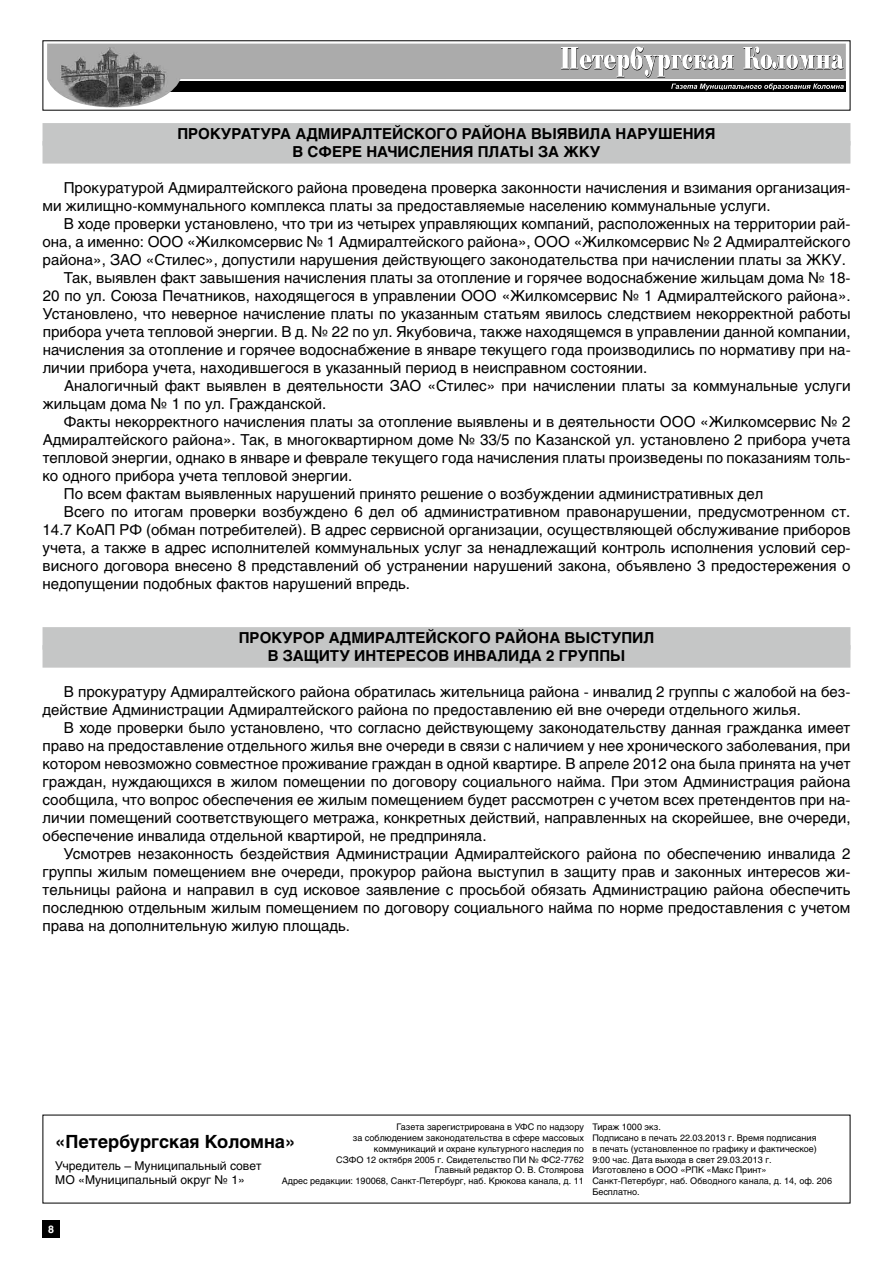
<style>
.page{position:relative;width:893px;height:1263px;background:#fff}
.page>*{position:absolute;margin:0;border:0;box-sizing:border-box;transform-origin:0 0}
.t1{font:700 18px "Helios C";color:#000}
.t2{font:15px/18px "Helios C";color:#000}
.t3{font:700 15px/18px "Helios C";color:#000;text-align:center}
.t4{font:12px/14.4px "Helios C";color:#000}
.t5{font:700 10.5px "Helios C";color:#fff}
.t6{font:9px/10.8px "Helios C";color:#000;text-align:right}
</style>
<div class="page">
<img style="left:47px;top:44px;width:799px;height:63px">
<svg style="left:561px;top:46px;width:283px;height:44px"></svg>
<div style="left:43px;top:1220px;width:17px;height:17px;background:#000"></div>
<div style="left:43px;top:123px;width:807px;height:23px;background:#c5c6c6"></div>
<div style="left:43px;top:141px;width:807px;height:23px;background:#c5c6c6"></div>
<div style="left:43px;top:627px;width:807px;height:23px;background:#c5c6c6"></div>
<div style="left:43px;top:645px;width:807px;height:23px;background:#c5c6c6"></div>
<p class="t3" style="left:177px;top:125px;width:540px">ПРОКУРАТУРА АДМИРАЛТЕЙСКОГО РАЙОНА ВЫЯВИЛА НАРУШЕНИЯ<br>В СФЕРЕ НАЧИСЛЕНИЯ ПЛАТЫ ЗА ЖКУ</p>
<p class="t2" style="left:43px;top:179px;width:809px;text-indent:21px">Прокуратурой Адмиралтейского района проведена проверка законности начисления и взимания организация&shy;ми жилищно-коммунального комплекса платы за предоставляемые населению коммунальные услуги.</p>
<p class="t2" style="left:64px;top:215px;width:788px">В ходе проверки установлено, что три из четырех управляющих компаний, расположенных на территории рай-</p>
<p class="t2" style="left:43px;top:233px;width:809px">она, а именно: ООО «Жилкомсервис № 1 Адмиралтейского района», ООО «Жилкомсервис № 2 Адмиралтейского</p>
<p class="t2" style="left:43px;top:251px;width:805px">района», ЗАО «Стилес», допустили нарушения действующего законодательства при начислении платы за ЖКУ.</p>
<p class="t2" style="left:64px;top:269px;width:788px">Так, выявлен факт завышения начисления платы за отопление и горячее водоснабжение жильцам дома № 18-</p>
<p class="t2" style="left:43px;top:287px;width:809px">20 по ул. Союза Печатников, находящегося в управлении ООО «Жилкомсервис № 1 Адмиралтейского района».</p>
<p class="t2" style="left:43px;top:305px;width:809px">Установлено, что неверное начисление платы по указанным статьям явилось следствием некорректной работы</p>
<p class="t2" style="left:43px;top:323px;width:809px">прибора учета тепловой энергии. В д. № 22 по ул. Якубовича, также находящемся в управлении данной компании,</p>
<p class="t2" style="left:43px;top:341px;width:809px">начисления за отопление и горячее водоснабжение в январе текущего года производились по нормативу при на-</p>
<p class="t2" style="left:43px;top:359px;width:606px">личии прибора учета, находившегося в указанный период в неисправном состоянии.</p>
<p class="t2" style="left:64px;top:377px;width:788px">Аналогичный факт выявлен в деятельности ЗАО «Стилес» при начислении платы за коммунальные услуги</p>
<p class="t2" style="left:43px;top:395px;width:285px">жильцам дома № 1 по ул. Гражданской.</p>
<p class="t2" style="left:64px;top:413px;width:788px">Факты некорректного начисления платы за отопление выявлены и в деятельности ООО «Жилкомсервис № 2</p>
<p class="t2" style="left:43px;top:431px;width:809px">Адмиралтейского района». Так, в многоквартирном доме № 33/5 по Казанской ул. установлено 2 прибора учета</p>
<p class="t2" style="left:43px;top:449px;width:809px">тепловой энергии, однако в январе и феврале текущего года начисления платы произведены по показаниям толь-</p>
<p class="t2" style="left:43px;top:467px;width:311px">ко одного прибора учета тепловой энергии.</p>
<p class="t2" style="left:64px;top:485px;width:701px">По всем фактам выявленных нарушений принято решение о возбуждении административных дел</p>
<p class="t2" style="left:64px;top:503px;width:788px">Всего по итогам проверки возбуждено 6 дел об административном правонарушении, предусмотренном ст.</p>
<p class="t2" style="left:43px;top:521px;width:809px">14.7 КоАП РФ (обман потребителей). В адрес сервисной организации, осуществляющей обслуживание приборов</p>
<p class="t2" style="left:43px;top:539px;width:809px">учета, а также в адрес исполнителей коммунальных услуг за ненадлежащий контроль исполнения условий сер-</p>
<p class="t2" style="left:43px;top:557px;width:809px">висного договора внесено 8 представлений об устранении нарушений закона, объявлено 3 предостережения о</p>
<p class="t2" style="left:43px;top:575px;width:369px">недопущении подобных фактов нарушений впредь.</p>
<p class="t3" style="left:239px;top:629px;width:417px">ПРОКУРОР АДМИРАЛТЕЙСКОГО РАЙОНА ВЫСТУПИЛ<br>В ЗАЩИТУ ИНТЕРЕСОВ ИНВАЛИДА 2 ГРУППЫ</p>
<p class="t2" style="left:43px;top:683px;width:809px;text-indent:21px">В прокуратуру Адмиралтейского района обратилась жительница района - инвалид 2 группы с жалобой на без&shy;действие Администрации Адмиралтейского района по предоставлению ей вне очереди отдельного жилья.</p>
<p class="t2" style="left:43px;top:719px;width:809px;text-align:justify;text-indent:21px">В ходе проверки было установлено, что согласно действующему законодательству данная гражданка имеет право на предоставление отдельного жилья вне очереди в связи с наличием у нее хронического заболевания, при котором невозможно совместное проживание граждан в одной квартире. В апреле 2012 она была принята на учет граждан, нуждающихся в жилом помещении по договору социального найма. При этом Администрация района сообщила, что вопрос обеспечения ее жилым помещением будет рассмотрен с учетом всех претендентов при на&shy;личии помещений соответствующего метража, конкретных действий, направленных на скорейшее, вне очереди, обеспечение инвалида отдельной квартирой, не предприняла.</p>
<p class="t2" style="left:43px;top:845px;width:809px;text-align:justify;text-indent:21px">Усмотрев незаконность бездействия Администрации Адмиралтейского района по обеспечению инвалида 2 группы жилым помещением вне очереди, прокурор района выступил в защиту прав и законных интересов жи&shy;тельницы района и направил в суд исковое заявление с просьбой обязать Администрацию района обеспечить последнюю отдельным жилым помещением по договору социального найма по норме предоставления с учетом права на дополнительную жилую площадь.</p>
<p class="t6" style="left:282px;top:1121px;width:304px">Газета зарегистрирована в УФС по надзору<br>за соблюдением законодательства в сфере массовых<br>коммуникаций и охране культурного наследия по<br>СЗФО 12 октября 2005 г. Свидетельство ПИ № ФС2-7762<br>Главный редактор О. В. Столярова<br>Адрес редакции: 190068, Санкт-Петербург, наб. Крюкова канала, д. 11</p>
<p class="t6" style="left:592px;top:1121px;width:241px;text-align:left">Тираж 1000 экз.<br>Подписано в печать 22.03.2013 г. Время подписания<br>в печать (установленное по графику и фактическое)<br>9:00 час. Дата выхода в свет 29.03.2013 г.<br>Изготовлено в ООО «РПК «Макс Принт» Санкт-Петербург, наб. Обводного канала, д. 14, оф. 206<br>Бесплатно.</p>
<p class="t1" style="left:55px;top:1131px;width:241px">«Петербургская Коломна»</p>
<p class="t4" style="left:55px;top:1158px;width:208px">Учредитель – Муниципальный совет<br>МО «Муниципальный округ № 1»</p>
<p class="t5" style="left:48px;top:1223px;width:7px">8</p>
</div>
